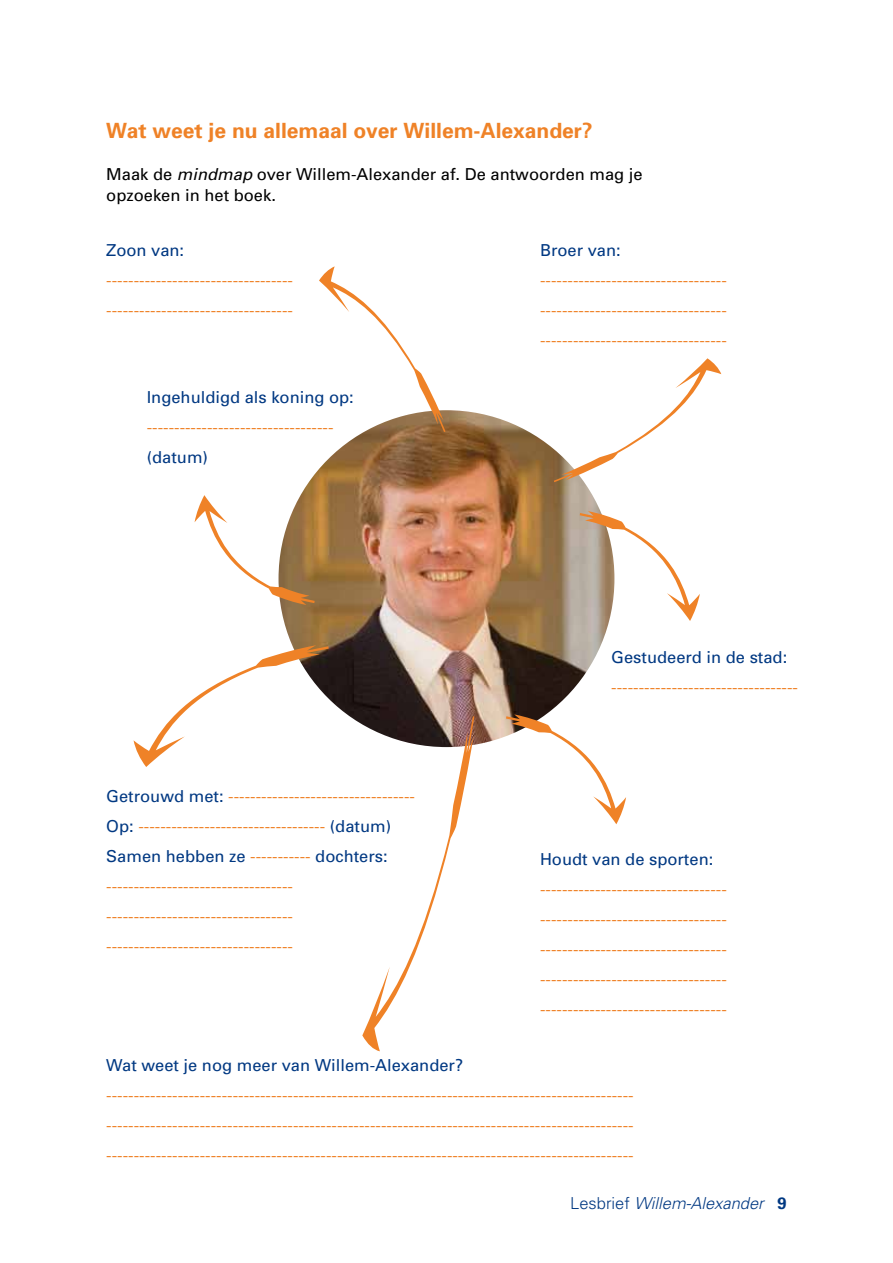
<style>
.page{position:relative;width:893px;height:1263px;background:#fff}
.page>*{position:absolute;margin:0;border:0;box-sizing:border-box;transform-origin:0 0}
.t1{font:700 21px "Univers";color:#ef8227}
.t2{font:16.5px/30px "Univers";color:#ef8227;text-align:justify}
.t3{font:16.5px "Univers";color:#003882}
.t4{font:16.5px/21px "Univers";color:#000}
.t5{font:italic 300 16.5px "Univers";color:#003882}
.s1{font-style:italic}
.s2{color:#003882}
.s3{font-style:normal}
.s4{font-weight:700;font-style:normal}
</style>
<div class="page">
<img style="left:280px;top:410px;width:329px;height:335px">
<svg style="left:554px;top:358px;width:167px;height:124px"></svg>
<svg style="left:319px;top:266px;width:127px;height:166px"></svg>
<svg style="left:362px;top:716px;width:112px;height:335px"></svg>
<svg style="left:580px;top:511px;width:120px;height:110px"></svg>
<svg style="left:134px;top:645px;width:195px;height:122px"></svg>
<svg style="left:506px;top:714px;width:120px;height:110px"></svg>
<svg style="left:195px;top:495px;width:120px;height:110px"></svg>
<p class="t1" style="left:106px;top:117px;width:488px">Wat weet je nu allemaal over Willem-Alexander?</p>
<p class="t4" style="left:106px;top:163px;width:538px">Maak de <span class="s1">mindmap</span> over Willem-Alexander af. De antwoorden mag je opzoeken in het boek.</p>
<p class="t3" style="left:106px;top:240px;width:79px">Zoon van:</p>
<p class="t2" style="left:106px;top:265px;width:188px">---------------------------------- ----------------------------------</p>
<p class="t3" style="left:147px;top:387px;width:209px">Ingehuldigd als koning op:</p>
<p class="t2" style="left:147px;top:412px;width:188px">----------------------------------</p>
<p class="t3" style="left:147px;top:447px;width:63px">(datum)</p>
<p class="t2" style="left:106px;top:781px;width:310px;text-align:left"><span class="s2">Getrouwd met:</span> ---------------------------------- <span class="s2">Op:</span> ---------------------------------- <span class="s2">(datum)<br>Samen hebben ze</span> ----------- <span class="s2">dochters: </span>---------------------------------- ---------------------------------- ----------------------------------</p>
<p class="t3" style="left:540px;top:240px;width:82px">Broer van:</p>
<p class="t2" style="left:540px;top:265px;width:188px">---------------------------------- ---------------------------------- ----------------------------------</p>
<p class="t3" style="left:611px;top:646px;width:178px">Gestudeerd in de stad:</p>
<p class="t2" style="left:611px;top:671px;width:188px">----------------------------------</p>
<p class="t3" style="left:540px;top:849px;width:175px">Houdt van de sporten:</p>
<p class="t2" style="left:540px;top:874px;width:188px">---------------------------------- ---------------------------------- ---------------------------------- ---------------------------------- ----------------------------------</p>
<p class="t3" style="left:106px;top:1055px;width:358px">Wat weet je nog meer van Willem-Alexander?</p>
<p class="t2" style="left:106px;top:1080px;width:529px">------------------------------------------------------------------------------------------------ ------------------------------------------------------------------------------------------------ ------------------------------------------------------------------------------------------------</p>
<p class="t5" style="left:570px;top:1193px;width:218px"><span class="s3">Lesbrief</span> Willem-Alexander <span class="s4">9</span></p>
</div>
